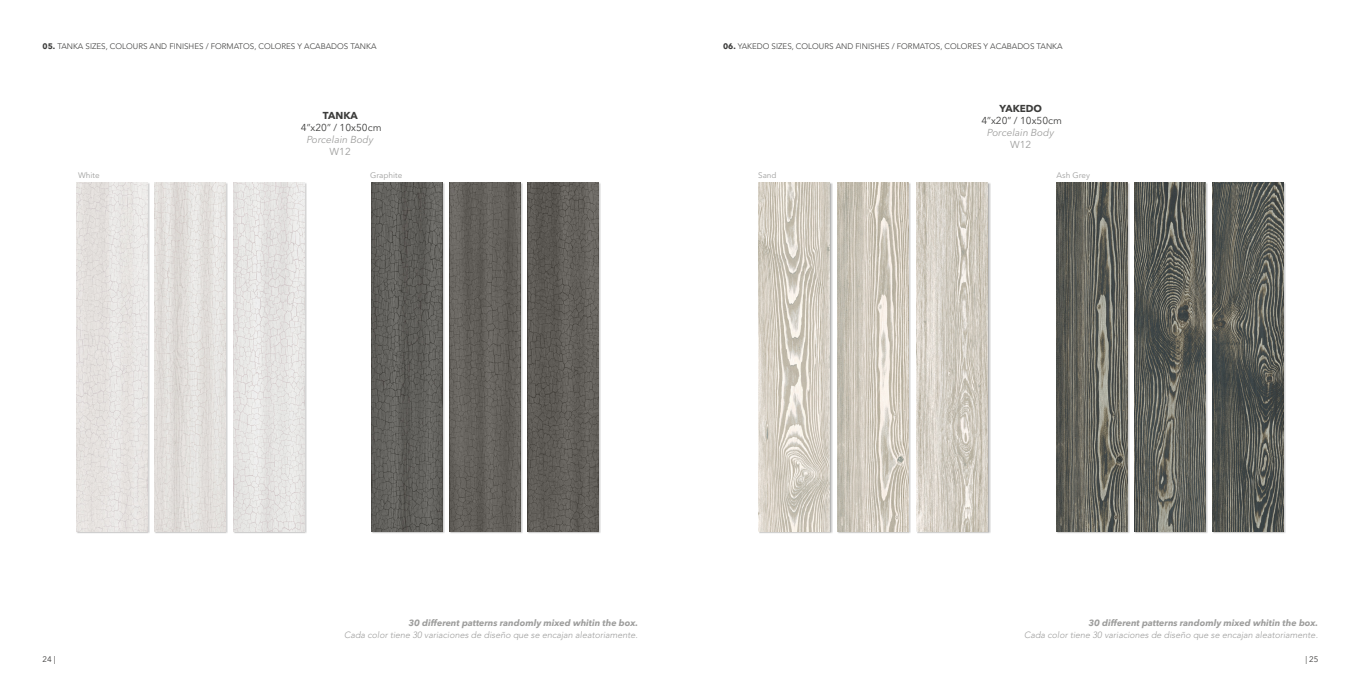
<style>
.page{position:relative;width:1361px;height:681px;background:#fff}
.page>*{position:absolute;margin:0;border:0;box-sizing:border-box;transform-origin:0 0}
.t1{font:10px "Avenir Next LT Pro";color:#3c3c3b}
.t2{font:italic 10px "Avenir Next LT Pro";color:#9d9d9c}
.t3{font:700 10px "Avenir Next LT Pro";color:#3c3c3b}
.t4{font:10px "Avenir Next LT Pro";color:#9d9d9c}
.t5{font:italic 300 9px "Avenir LT Std";color:#9d9d9c}
.t6{font:italic 700 9px "Avenir Next LT Pro";color:#9d9d9c}
.t7{font:300 8px "Avenir LT Std";color:#3c3c3b}
.t8{font:8px "Avenir Next LT Pro";color:#9d9d9c}
.t9{font:8px "Avenir Next LT Pro";color:#3a3938}
.s1{font-family:"Avenir Next LT Pro";font-weight:700}
</style>
<div class="page">
<img style="left:77px;top:183px;width:72px;height:350px">
<img style="left:76px;top:183px;width:71px;height:348px">
<img style="left:155px;top:183px;width:73px;height:350px">
<img style="left:154px;top:183px;width:71px;height:348px">
<img style="left:233px;top:183px;width:73px;height:350px">
<img style="left:233px;top:183px;width:71px;height:348px">
<img style="left:371px;top:183px;width:73px;height:350px">
<img style="left:371px;top:183px;width:71px;height:348px">
<img style="left:449px;top:183px;width:73px;height:350px">
<img style="left:449px;top:183px;width:71px;height:348px">
<img style="left:527px;top:183px;width:73px;height:350px">
<img style="left:527px;top:183px;width:71px;height:348px">
<img style="left:1056px;top:183px;width:73px;height:350px">
<img style="left:1056px;top:183px;width:71px;height:348px">
<img style="left:1134px;top:183px;width:73px;height:350px">
<img style="left:1134px;top:183px;width:71px;height:348px">
<img style="left:1212px;top:183px;width:73px;height:350px">
<img style="left:1212px;top:183px;width:71px;height:348px">
<img style="left:759px;top:183px;width:73px;height:350px">
<img style="left:759px;top:183px;width:71px;height:348px">
<img style="left:837px;top:183px;width:73px;height:350px">
<img style="left:837px;top:183px;width:71px;height:348px">
<img style="left:917px;top:183px;width:73px;height:350px">
<img style="left:917px;top:183px;width:71px;height:348px">
<p class="t7" style="left:43px;top:41px;width:335px"><span class="s1">05.</span> TANKA SIZES, COLOURS AND FINISHES / FORMATOS, COLORES Y ACABADOS TANKA</p>
<p class="t7" style="left:723px;top:41px;width:341px"><span class="s1">06.</span> YAKEDO SIZES, COLOURS AND FINISHES / FORMATOS, COLORES Y ACABADOS TANKA</p>
<p class="t8" style="left:78px;top:170px;width:23px">White</p>
<p class="t3" style="left:323px;top:109px;width:36px">TANKA</p>
<p class="t1" style="left:301px;top:121px;width:82px">4”x20” / 10x50cm</p>
<p class="t2" style="left:307px;top:133px;width:68px">Porcelain Body</p>
<p class="t4" style="left:329px;top:145px;width:23px">W12</p>
<p class="t8" style="left:370px;top:170px;width:34px">Graphite</p>
<p class="t3" style="left:999px;top:102px;width:44px">YAKEDO</p>
<p class="t1" style="left:981px;top:115px;width:82px">4”x20” / 10x50cm</p>
<p class="t2" style="left:987px;top:127px;width:68px">Porcelain Body</p>
<p class="t4" style="left:1010px;top:139px;width:23px">W12</p>
<p class="t8" style="left:758px;top:170px;width:20px">Sand</p>
<p class="t8" style="left:1056px;top:170px;width:35px">Ash Grey</p>
<p class="t6" style="left:408px;top:617px;width:231px">30 different patterns randomly mixed whitin the box.</p>
<p class="t5" style="left:344px;top:629px;width:295px">Cada color tiene 30 variaciones de diseño que se encajan aleatoriamente.</p>
<p class="t6" style="left:1088px;top:617px;width:231px">30 different patterns randomly mixed whitin the box.</p>
<p class="t5" style="left:1024px;top:629px;width:295px">Cada color tiene 30 variaciones de diseño que se encajan aleatoriamente.</p>
<p class="t9" style="left:43px;top:654px;width:15px">24 |</p>
<p class="t9" style="left:1305px;top:654px;width:15px">| 25</p>
</div>
